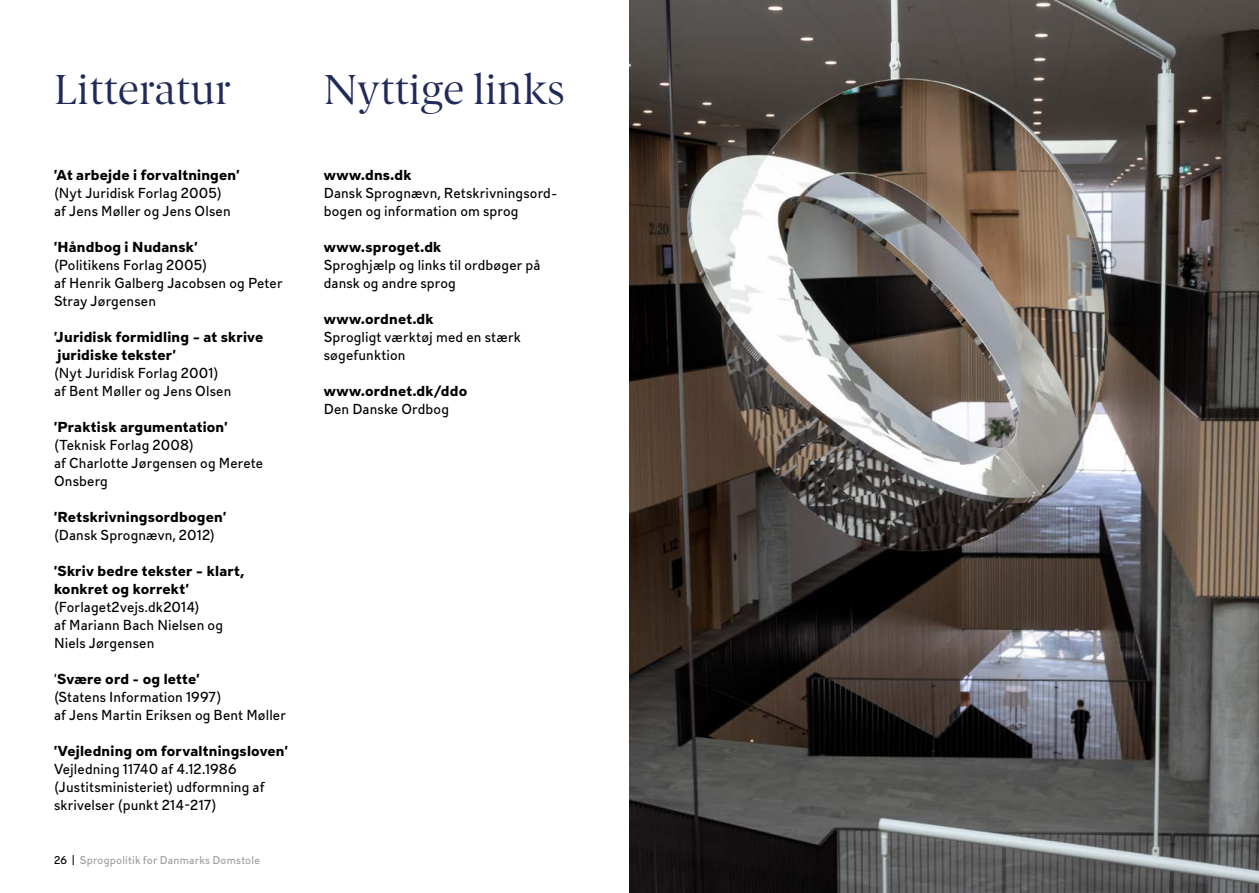
<style>
.page{position:relative;width:1259px;height:893px;background:#fff}
.page>*{position:absolute;margin:0;border:0;box-sizing:border-box;transform-origin:0 0}
.t1{font:42px "Berlingske Serif";color:#212b59}
.t2{font:13.5px/18px "DS737";letter-spacing:.01em;color:#000}
.t3{font:700 13.5px/18px "DS737";letter-spacing:.015em;color:#000}
.t4{font:10.5px "DS737";letter-spacing:.02em;color:#9d9d9c}
.s1{font-weight:700}
.s2{color:#000}
</style>
<div class="page">
<img style="left:629px;top:0;width:630px;height:893px">
<h2 class="t1" style="left:54px;top:62px;width:178px">Litteratur</h2>
<p class="t3" style="left:54px;top:165px;width:187px">’At arbejde i forvaltningen’</p>
<p class="t2" style="left:54px;top:183px;width:178px">(Nyt Juridisk Forlag 2005) af Jens Møller og Jens Olsen</p>
<p class="t3" style="left:54px;top:237px;width:145px">’Håndbog i Nudansk’</p>
<p class="t2" style="left:54px;top:255px;width:155px">(Politikens Forlag 2005)</p>
<p class="t2" style="left:54px;top:273px;width:230px">af Henrik Galberg Jacobsen og Peter<br>Stray Jørgensen</p>
<p class="t3" style="left:54px;top:327px;width:211px">’Juridisk formidling – at skrive juridiske tekster’</p>
<p class="t2" style="left:54px;top:363px;width:179px">(Nyt Juridisk Forlag 2001) af Bent Møller og Jens Olsen</p>
<p class="t3" style="left:54px;top:417px;width:175px">’Praktisk argumentation’</p>
<p class="t2" style="left:54px;top:435px;width:211px">(Teknisk Forlag 2008)<br>af Charlotte Jørgensen og Merete<br>Onsberg</p>
<p class="t3" style="left:54px;top:507px;width:174px">’Retskrivningsordbogen’</p>
<p class="t2" style="left:54px;top:525px;width:162px">(Dansk Sprognævn, 2012)</p>
<p class="t3" style="left:54px;top:561px;width:192px">’Skriv bedre tekster – klart, konkret og korrekt’</p>
<p class="t2" style="left:54px;top:597px;width:170px">(Forlaget2vejs.dk2014)<br>af Mariann Bach Nielsen og<br>Niels Jørgensen</p>
<p class="t2" style="left:54px;top:669px;width:169px">’<span class="s1">Svære ord - og lette’ </span>(Statens Information 1997)</p>
<p class="t2" style="left:54px;top:705px;width:233px">af Jens Martin Eriksen og Bent Møller</p>
<p class="t3" style="left:54px;top:740px;width:235px">’Vejledning om forvaltningsloven’</p>
<p class="t2" style="left:54px;top:759px;width:212px">Vejledning 11740 af 4.12.1986 (Justitsministeriet) udformning af skrivelser (punkt 214-217)</p>
<p class="t4" style="left:54px;top:851px;width:207px"><span class="s2">26 |</span> Sprogpolitik for Danmarks Domstole</p>
<h2 class="t1" style="left:324px;top:62px;width:243px">Nyttige links</h2>
<p class="t3" style="left:324px;top:165px;width:89px">www.dns.dk</p>
<p class="t2" style="left:324px;top:183px;width:235px">Dansk Sprognævn, Retskrivningsord&shy;bogen og information om sprog</p>
<p class="t3" style="left:324px;top:237px;width:119px">www.sproget.dk</p>
<p class="t2" style="left:324px;top:255px;width:218px">Sproghjælp og links til ordbøger på dansk og andre sprog</p>
<p class="t3" style="left:324px;top:309px;width:111px">www.ordnet.dk</p>
<p class="t2" style="left:324px;top:327px;width:198px">Sprogligt værktøj med en stærk søgefunktion</p>
<p class="t3" style="left:324px;top:381px;width:145px">www.ordnet.dk/ddo</p>
<p class="t2" style="left:324px;top:399px;width:127px">Den Danske Ordbog</p>
</div>
